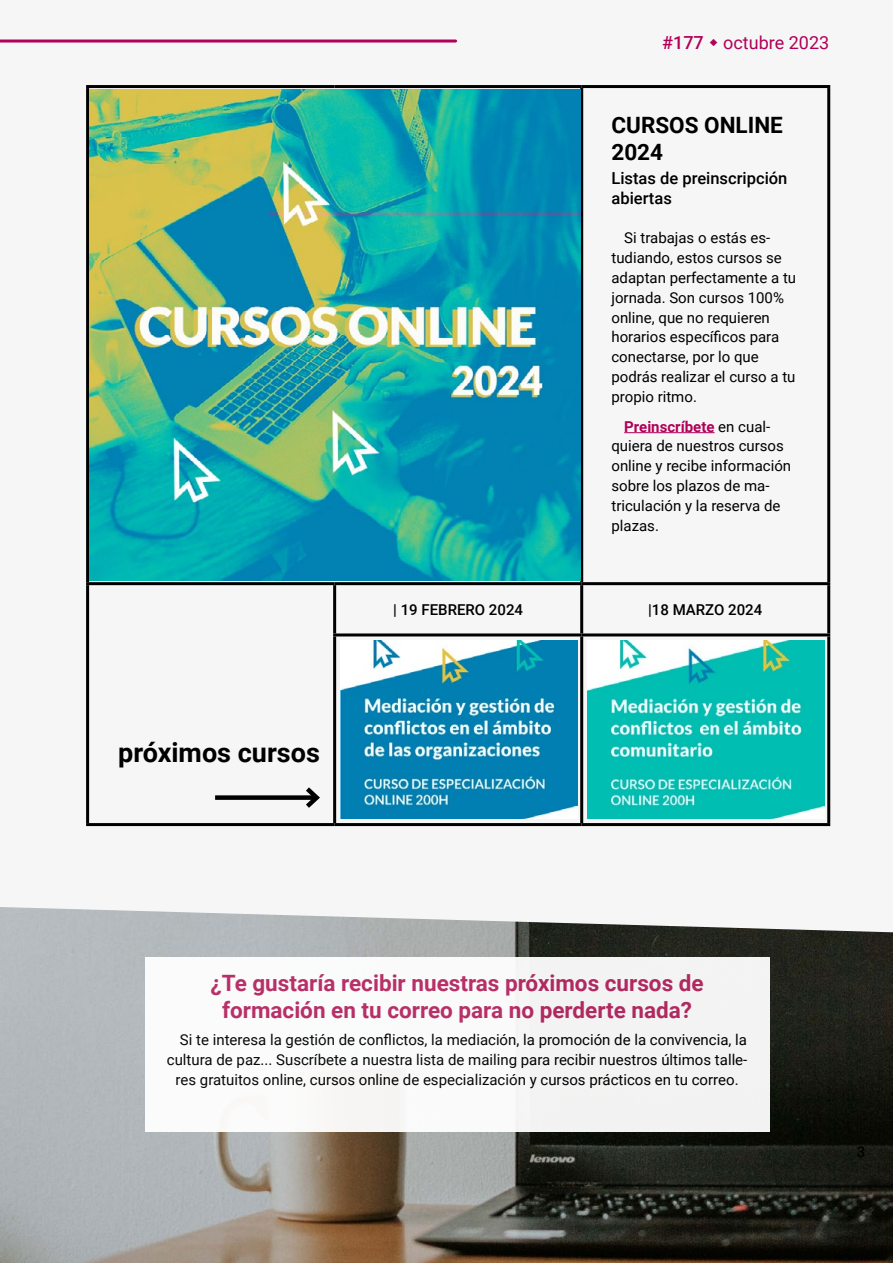
<style>
.page{position:relative;width:893px;height:1263px;background:#f6f6f6}
.page>*{position:absolute;margin:0;border:0;box-sizing:border-box;transform-origin:0 0}
.t1{font:700 27px "Roboto";color:#000}
.t2{font:700 22.5px/27px "Roboto";color:#b82a64;text-align:center}
.t3{font:700 22.5px/27px "Roboto";color:#000}
.t4{font:18px "Roboto";color:#b10058}
.t5{font:500 16.5px/19.8px "Roboto";color:#000}
.t6{font:15px/19.8px "Roboto";color:#000}
.t7{font:500 15px "Roboto";color:#000}
.s1{font-weight:500}
.s2{font-weight:700;color:#b10058}
</style>
<div class="page">
<hr style="left:0;top:40px;width:456px;height:3px;background:#b10058">
<img style="left:0;top:907px;width:893px;height:356px">
<div style="left:145px;top:957px;width:624px;height:175px;background:#fff"></div>
<hr style="left:270px;top:213px;width:380px;height:1px;background:#9a054a">
<hr style="left:86px;top:85px;width:249px;height:3px;background:#000">
<hr style="left:86px;top:88px;width:3px;height:494px;background:#000">
<hr style="left:335px;top:85px;width:247px;height:3px;background:#000">
<hr style="left:582px;top:85px;width:248px;height:3px;background:#000">
<hr style="left:580px;top:88px;width:3px;height:494px;background:#000">
<hr style="left:827px;top:88px;width:3px;height:494px;background:#000">
<hr style="left:86px;top:823px;width:249px;height:3px;background:#000">
<hr style="left:86px;top:582px;width:249px;height:3px;background:#000">
<hr style="left:86px;top:585px;width:3px;height:50px;background:#000">
<hr style="left:335px;top:582px;width:247px;height:3px;background:#000">
<hr style="left:333px;top:585px;width:3px;height:48px;background:#000">
<hr style="left:582px;top:582px;width:248px;height:3px;background:#000">
<hr style="left:580px;top:585px;width:3px;height:48px;background:#000">
<hr style="left:827px;top:585px;width:3px;height:48px;background:#000">
<hr style="left:86px;top:635px;width:3px;height:188px;background:#000">
<hr style="left:333px;top:633px;width:249px;height:3px;background:#000">
<hr style="left:333px;top:636px;width:3px;height:187px;background:#000">
<hr style="left:582px;top:633px;width:248px;height:3px;background:#000">
<hr style="left:580px;top:636px;width:3px;height:187px;background:#000">
<hr style="left:827px;top:636px;width:3px;height:187px;background:#000">
<hr style="left:335px;top:823px;width:247px;height:3px;background:#000">
<hr style="left:582px;top:823px;width:248px;height:3px;background:#000">
<img style="left:89px;top:89px;width:491px;height:492px">
<hr style="left:624px;top:432px;width:91px;height:1px;background:#b10058">
<img style="left:341px;top:641px;width:236px;height:177px">
<img style="left:588px;top:641px;width:236px;height:177px">
<div style="left:215px;top:795px;width:102px;height:5px;background:#000"></div>
<svg style="left:301px;top:787px;width:19px;height:21px"></svg>
<hr style="left:269px;top:213px;width:380px;height:1px;background:#9a054a">
<h1 class="t1" style="left:118px;top:734px;width:203px">próximos cursos</h1>
<p class="t4" style="left:662px;top:30px;width:169px"><span class="s1">#177</span> octubre 2023</p>
<h2 class="t3" style="left:611px;top:111px;width:173px">CURSOS ONLINE<br>2024</h2>
<p class="t5" style="left:611px;top:168px;width:177px">Listas de preinscripción abiertas</p>
<p class="t6" style="left:611px;top:228px;width:186px;text-indent:13px">Si trabajas o estás es&shy;tudiando, estos cursos se adaptan perfectamente a tu jornada. Son cursos 100% online, que no requieren horarios específicos para conectarse, por lo que podrás realizar el curso a tu propio ritmo.</p>
<p class="t6" style="left:611px;top:416px;width:181px;text-indent:13px"><span class="s2">Preinscríbete</span> en cual&shy;quiera de nuestros cursos online y recibe información sobre los plazos de ma&shy;triculación y la reserva de plazas.</p>
<p class="t7" style="left:393px;top:599px;width:131px">| 19 FEBRERO 2024</p>
<p class="t7" style="left:648px;top:599px;width:116px">|18 MARZO 2024</p>
<h2 class="t2" style="left:211px;top:968px;width:495px">¿Te gustaría recibir nuestras próximos cursos de formación en tu correo para no perderte nada?</h2>
<p class="t6" style="left:180px;top:1030px;width:569px">Si te interesa la gestión de conflictos, la mediación, la promoción de la convivencia, la</p>
<p class="t6" style="left:167px;top:1049px;width:582px">cultura de paz... Suscríbete a nuestra lista de mailing para recibir nuestros últimos talle-</p>
<p class="t6" style="left:176px;top:1069px;width:564px">res gratuitos online, cursos online de especialización y cursos prácticos en tu correo.</p>
<p class="t7" style="left:857px;top:1141px;width:10px">3</p>
</div>
